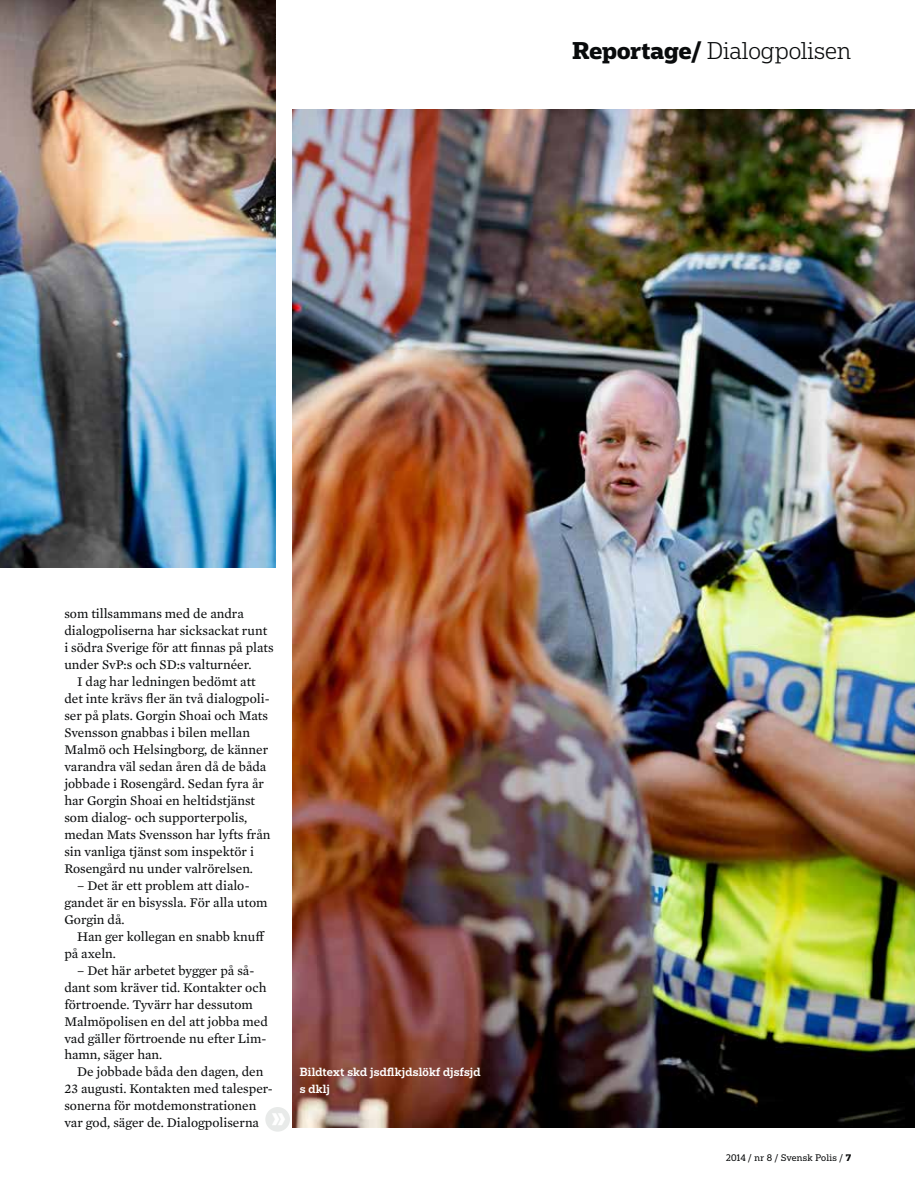
<style>
.page{position:relative;width:915px;height:1191px;background:#fff}
.page>*{position:absolute;margin:0;border:0;box-sizing:border-box;transform-origin:0 0}
.t1{font:900 26.7px "Popular";color:#fff}
.t2{font:300 22.95px "Popular";color:#090b0c}
.t3{font:13.5px/17px "Mercury Text G2";color:#090b0c}
.t4{font:500 11.25px/17px "Popular";letter-spacing:.015em;color:#fff}
.t5{font:9px "Popular";letter-spacing:.025em;color:#090b0c}
.s1{font-weight:700}
</style>
<div class="page">
<img style="left:0;top:0;width:275px;height:567px">
<div style="left:265px;top:1107px;width:25px;height:24px;background:#e8eae9;border-radius:50%"></div>
<img style="left:293px;top:110px;width:621px;height:1017px">
<h2 class="t2" style="left:572px;top:36px;width:280px"><span class="s1">Reportage/</span> Dialogpolisen</h2>
<p class="t3" style="left:64px;top:605px;width:211px">som tillsammans med de andra dialogpoliserna har sicksackat runt i södra Sverige för att finnas på plats under SvP:s och SD:s valturnéer.</p>
<p class="t3" style="left:64px;top:673px;width:207px;text-indent:13px">I dag har ledningen bedömt att det inte krävs fler än två dialogpoli&shy;ser på plats. Gorgin Shoai och Mats Svensson gnabbas i bilen mellan Malmö och Helsingborg, de känner varandra väl sedan åren då de båda jobbade i Rosengård. Sedan fyra år har Gorgin Shoai en heltidstjänst som dialog- och supporterpolis, medan Mats Svensson har lyfts från sin vanliga tjänst som inspektör i Rosengård nu under valrörelsen.</p>
<p class="t3" style="left:64px;top:877px;width:204px;text-indent:13px">– Det är ett problem att dialo&shy;gandet är en bisyssla. För alla utom<br>Gorgin då.</p>
<p class="t3" style="left:64px;top:927px;width:202px;text-indent:13px">Han ger kollegan en snabb knuff på axeln.</p>
<p class="t3" style="left:64px;top:961px;width:205px;text-indent:13px">– Det här arbetet bygger på så&shy;dant som kräver tid. Kontakter och förtroende. Tyvärr har dessutom<br>Malmöpolisen en del att jobba med vad gäller förtroende nu efter Lim&shy;hamn, säger han.</p>
<p class="t3" style="left:64px;top:1063px;width:210px;text-indent:13px">De jobbade båda den dagen, den 23 augusti. Kontakten med talesper&shy;sonerna för motdemonstrationen var god, säger de. Dialogpoliserna</p>
<p class="t4" style="left:300px;top:1063px;width:182px">Bildtext skd jsdflkjdslökf djsfsjd s dklj</p>
<h1 class="t1" style="left:271px;top:1098px;width:16px">»</h1>
<p class="t5" style="left:726px;top:1151px;width:126px">2014 / nr 8 / Svensk Polis / <span class="s1">7</span></p>
</div>
